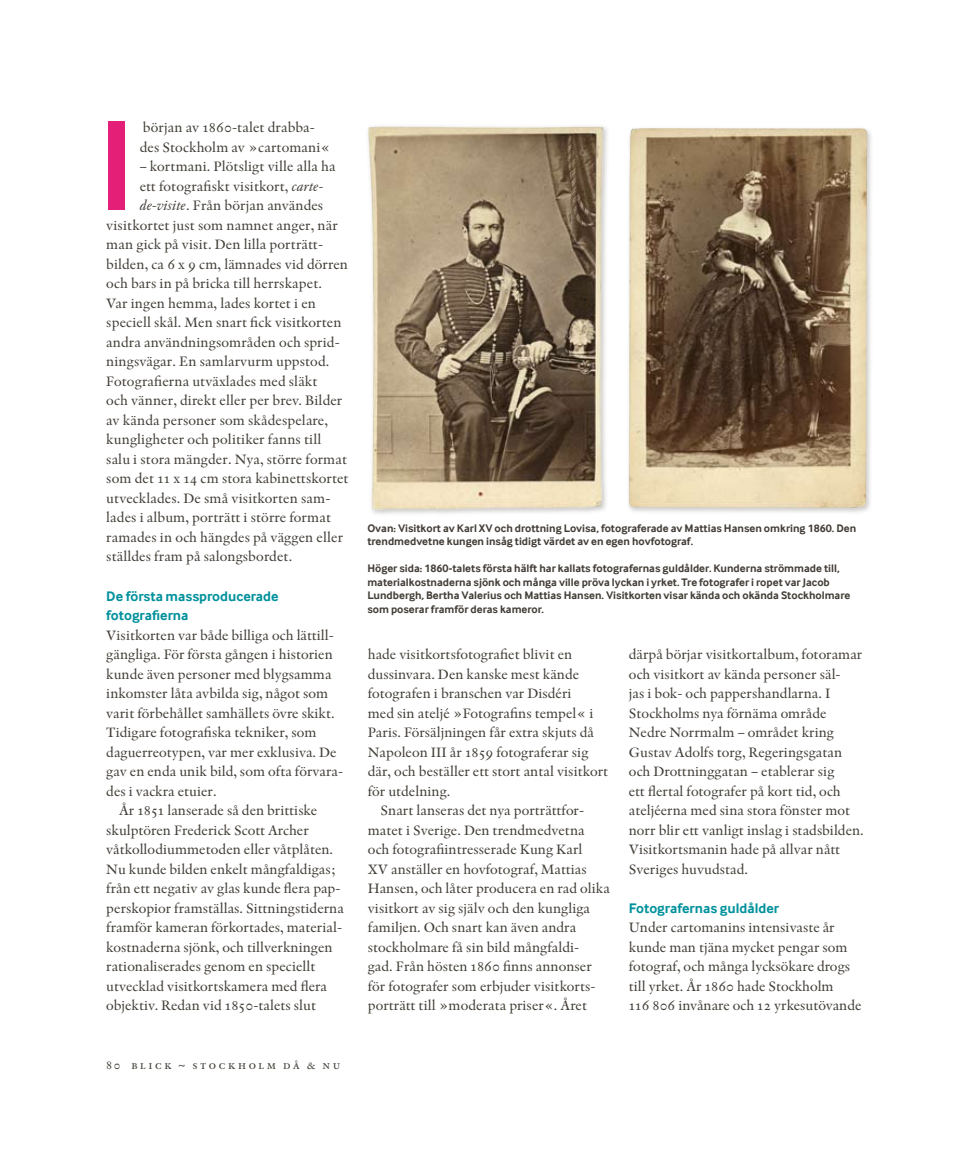
<style>
.page{position:relative;width:978px;height:1149px;background:#fff}
.page>*{position:absolute;margin:0;border:0;box-sizing:border-box;transform-origin:0 0}
.t1{font:110.7px "Champion HTF Featherweight";color:#e31f77;scale:1.21 1}
.t2{font:14.25px/19.5px "Indigo Regular Os F";color:#423d36}
.t3{font:700 14.25px/19.5px "Inter Face Da Ma";color:#00919c}
.t4{font:12px "Indigo Regular SC";letter-spacing:.15em;color:#423d36}
.t5{font:700 11.25px/13.5px "Inter Face Da Ma";color:#423d36}
.s1{font-family:"Indigo";font-style:italic}
.s2{font-family:"Indigo Regular Os F"}
</style>
<div class="page">
<div style="left:365px;top:123px;width:246px;height:394px;background:#423d36;opacity:.27"></div>
<img style="left:368px;top:126px;width:235px;height:384px">
<div style="left:625px;top:125px;width:250px;height:390px;background:#423d36;opacity:.27"></div>
<img style="left:628px;top:127px;width:240px;height:381px">
<h1 class="t1" style="left:104px;top:98px;width:22px">I</h1>
<p class="t2" style="left:140px;top:117px;width:192px">början av 1860-talet drabba&shy;des Stockholm av »cartomani«</p>
<p class="t2" style="left:140px;top:156px;width:197px">– kortmani. Plötsligt ville alla ha</p>
<p class="t2" style="left:140px;top:176px;width:185px">ett fotografiskt visitkort, <span class="s1">carte-</span></p>
<p class="t2" style="left:140px;top:195px;width:185px"><span class="s1">de-visite</span>. Från början användes</p>
<p class="t2" style="left:106px;top:215px;width:233px">visitkortet just som namnet anger, när</p>
<p class="t2" style="left:106px;top:234px;width:217px">man gick på visit. Den lilla porträtt-</p>
<p class="t2" style="left:106px;top:254px;width:243px">bilden, ca 6 x 9 cm, lämnades vid dörren</p>
<p class="t2" style="left:106px;top:273px;width:217px">och bars in på bricka till herrskapet.</p>
<p class="t2" style="left:106px;top:293px;width:211px">Var ingen hemma, lades kortet i en</p>
<p class="t2" style="left:106px;top:312px;width:237px">speciell skål. Men snart fick visitkorten</p>
<p class="t2" style="left:106px;top:332px;width:235px">andra användningsområden och sprid-</p>
<p class="t2" style="left:106px;top:351px;width:225px">ningsvägar. En samlarvurm uppstod.</p>
<p class="t2" style="left:106px;top:371px;width:213px">Fotografierna utväxlades med släkt</p>
<p class="t2" style="left:106px;top:390px;width:238px">och vänner, direkt eller per brev. Bilder</p>
<p class="t2" style="left:106px;top:410px;width:223px">av kända personer som skådespelare,</p>
<p class="t2" style="left:106px;top:429px;width:217px">kungligheter och politiker fanns till</p>
<p class="t2" style="left:106px;top:449px;width:242px">salu i stora mängder. Nya, större format</p>
<p class="t2" style="left:106px;top:468px;width:244px">som det 11 x 14 cm stora kabinettskortet</p>
<p class="t2" style="left:106px;top:488px;width:226px">utvecklades. De små visitkorten sam-</p>
<p class="t2" style="left:106px;top:507px;width:226px">lades i album, porträtt i större format</p>
<p class="t2" style="left:106px;top:527px;width:238px">ramades in och hängdes på väggen eller</p>
<p class="t2" style="left:106px;top:546px;width:187px">ställdes fram på salongsbordet.</p>
<p class="t3" style="left:106px;top:585px;width:174px">De första massproducerade fotografierna</p>
<p class="t2" style="left:106px;top:624px;width:229px">Visitkorten var både billiga och lättill-</p>
<p class="t2" style="left:106px;top:644px;width:228px">gängliga. För första gången i historien</p>
<p class="t2" style="left:106px;top:663px;width:227px">kunde även personer med blygsamma</p>
<p class="t2" style="left:106px;top:683px;width:224px">inkomster låta avbilda sig, något som</p>
<p class="t2" style="left:106px;top:702px;width:230px">varit förbehållet samhällets övre skikt.</p>
<p class="t2" style="left:106px;top:722px;width:212px">Tidigare fotografiska tekniker, som</p>
<p class="t2" style="left:106px;top:741px;width:232px">daguerreotypen, var mer exklusiva. De</p>
<p class="t2" style="left:106px;top:761px;width:238px">gav en enda unik bild, som ofta förvara-</p>
<p class="t2" style="left:106px;top:780px;width:112px">des i vackra etuier.</p>
<p class="t2" style="left:119px;top:800px;width:200px">År 1851 lanserade så den brittiske</p>
<p class="t2" style="left:106px;top:819px;width:204px">skulptören Frederick Scott Archer</p>
<p class="t2" style="left:106px;top:839px;width:228px">våtkollodiummetoden eller våtplåten.</p>
<p class="t2" style="left:106px;top:858px;width:230px">Nu kunde bilden enkelt mångfaldigas;</p>
<p class="t2" style="left:106px;top:878px;width:236px">från ett negativ av glas kunde flera pap-</p>
<p class="t2" style="left:106px;top:897px;width:239px">perskopior framställas. Sittningstiderna</p>
<p class="t2" style="left:106px;top:917px;width:237px">framför kameran förkortades, material-</p>
<p class="t2" style="left:106px;top:936px;width:228px">kostnaderna sjönk, och tillverkningen</p>
<p class="t2" style="left:106px;top:956px;width:211px">rationaliserades genom en speciellt</p>
<p class="t2" style="left:106px;top:975px;width:222px">utvecklad visitkortskamera med flera</p>
<p class="t2" style="left:106px;top:995px;width:211px">objektiv. Redan vid 1850-talets slut</p>
<p class="t4" style="left:106px;top:1057px;width:236px">80 blick <span class="s2">~</span> stockholm då &amp; nu</p>
<p class="t5" style="left:367px;top:521px;width:491px">Ovan: Visitkort av Karl XV och drottning Lovisa, fotograferade av Mattias Hansen omkring 1860. Den trendmedvetne kungen insåg tidigt värdet av en egen hovfotograf.</p>
<p class="t5" style="left:367px;top:561px;width:485px">Höger sida: 1860-talets första hälft har kallats fotografernas guldålder. Kunderna strömmade till, material- kostnaderna sjönk och många ville pröva lyckan i yrket. Tre fotografer i ropet var Jacob Lundbergh, Bertha Valerius och Mattias Hansen. Visitkorten visar kända och okända Stockholmare som poserar framför deras kameror.</p>
<p class="t2" style="left:368px;top:644px;width:206px">hade visitkortsfotografiet blivit en</p>
<p class="t2" style="left:368px;top:663px;width:213px">dussinvara. Den kanske mest kände</p>
<p class="t2" style="left:368px;top:683px;width:205px">fotografen i branschen var Disdéri</p>
<p class="t2" style="left:368px;top:702px;width:227px">med sin ateljé »Fotografins tempel« i</p>
<p class="t2" style="left:368px;top:722px;width:228px">Paris. Försäljningen får extra skjuts då</p>
<p class="t2" style="left:368px;top:741px;width:222px">Napoleon III år 1859 fotograferar sig</p>
<p class="t2" style="left:368px;top:761px;width:242px">där, och beställer ett stort antal visitkort</p>
<p class="t2" style="left:368px;top:780px;width:84px">för utdelning.</p>
<p class="t2" style="left:381px;top:800px;width:205px">Snart lanseras det nya porträttfor-</p>
<p class="t2" style="left:368px;top:819px;width:218px">matet i Sverige. Den trendmedvetna</p>
<p class="t2" style="left:368px;top:839px;width:216px">och fotografiintresserade Kung Karl</p>
<p class="t2" style="left:368px;top:858px;width:221px">XV anställer en hovfotograf, Mattias</p>
<p class="t2" style="left:368px;top:878px;width:244px">Hansen, och låter producera en rad olika</p>
<p class="t2" style="left:368px;top:897px;width:224px">visitkort av sig själv och den kungliga</p>
<p class="t2" style="left:368px;top:917px;width:210px">familjen. Och snart kan även andra</p>
<p class="t2" style="left:368px;top:936px;width:213px">stockholmare få sin bild mångfaldi-</p>
<p class="t2" style="left:368px;top:956px;width:226px">gad. Från hösten 1860 finns annonser</p>
<p class="t2" style="left:368px;top:975px;width:228px">för fotografer som erbjuder visitkorts-</p>
<p class="t2" style="left:368px;top:995px;width:221px">porträtt till »moderata priser«. Året</p>
<p class="t2" style="left:629px;top:644px;width:237px">därpå börjar visitkortalbum, foto-ramar och visitkort av kända personer säl-<br>jas i bok- och pappershandlarna. I Stockholms nya förnäma område Nedre Norrmalm – området kring Gustav Adolfs torg, Regeringsgatan och Drottninggatan – etablerar sig<br>ett flertal fotografer på kort tid, och ateljéerna med sina stora fönster mot norr blir ett vanligt inslag i stadsbilden.<br>Visitkortsmanin hade på allvar nått Sveriges huvudstad.</p>
<p class="t3" style="left:629px;top:897px;width:152px">Fotografernas guldålder</p>
<p class="t2" style="left:629px;top:917px;width:230px">Under cartomanins intensivaste år kunde man tjäna mycket pengar som fotograf, och många lycksökare drogs till yrket. År 1860 hade Stockholm 116 806 invånare och 12 yrkesutövande-</p>
</div>
